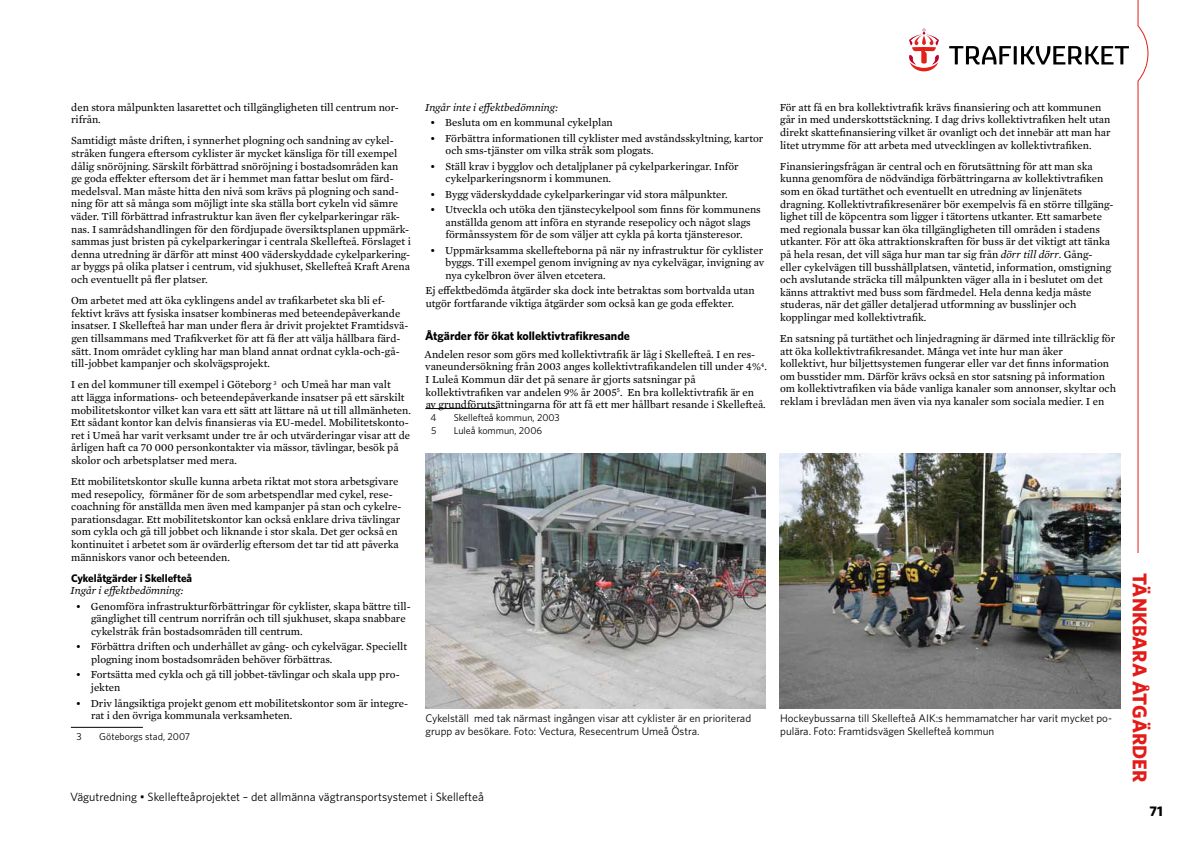
<style>
.page{position:relative;width:1191px;height:842px;background:#fff}
.page>*{position:absolute;margin:0;border:0;box-sizing:border-box;transform-origin:0 0}
.t1{font:700 20px "Whitney";color:#e31c19}
.t2{font:700 14px "Whitney";color:#000}
.t3{font:12px "Whitney";color:#000}
.t4{font:700 12px "Whitney";color:#000}
.t5{font:11px/12.6px "Mercury Text G2";color:#000}
.t6{font:11px/13.2px "Whitney";color:#000}
.t7{font:italic 11px "Mercury Text G2";color:#000}
.t8{font:700 11px "Whitney";color:#000}
.t9{font:10px "Whitney";color:#000}
.s1{font-style:italic}
</style>
<div class="page">
<svg style="left:949px;top:46px;width:180px;height:19px"></svg>
<svg style="left:909px;top:28px;width:30px;height:43px"></svg>
<svg style="left:1137px;top:0;width:12px;height:553px"></svg>
<hr style="left:71px;top:727px;width:72px;height:1px;background:#000">
<hr style="left:425px;top:408px;width:72px;height:1px;background:#000">
<img style="left:425px;top:454px;width:340px;height:255px">
<img style="left:780px;top:454px;width:340px;height:255px">
<p class="t5" style="left:71px;top:100px;width:329px">den stora målpunkten lasarettet och tillgängligheten till centrum nor&shy;rifrån.</p>
<p class="t5" style="left:71px;top:134px;width:341px">Samtidigt måste driften, i synnerhet plogning och sandning av cykel&shy;stråken fungera eftersom cyklister är mycket känsliga för till exempel dålig snöröjning. Särskilt förbättrad snöröjning i bostadsområden kan ge goda effekter eftersom det är i hemmet man fattar beslut om färd&shy;medelsval. Man måste hitta den nivå som krävs på plogning och sand&shy;ning för att så många som möjligt inte ska ställa bort cykeln vid sämre väder. Till förbättrad infrastruktur kan även fler cykelparkeringar räk&shy;nas. I samrådshandlingen för den fördjupade översiktsplanen uppmärk&shy;sammas just bristen på cykelparkeringar i centrala Skellefteå. Förslaget i denna utredning är därför att minst 400 väderskyddade cykelparkering&shy;ar byggs på olika platser i centrum, vid sjukhuset, Skellefteå Kraft Arena och eventuellt på fler platser.</p>
<p class="t5" style="left:71px;top:294px;width:339px">Om arbetet med att öka cyklingens andel av trafikarbetet ska bli ef&shy;fektivt krävs att fysiska insatser kombineras med beteendepåverkande insatser. I Skellefteå har man under flera år drivit projektet Framtidsvä&shy;gen tillsammans med Trafikverket för att få fler att välja hållbara färd&shy;sätt. Inom området cykling har man bland annat ordnat cykla-och-gå&shy;till-jobbet kampanjer och skolvägsprojekt.</p>
<p class="t5" style="left:71px;top:378px;width:342px">I en del kommuner till exempel i Göteborg <sup>3</sup> och Umeå har man valt<br>att lägga informations- och beteendepåverkande insatser på ett särskilt mobilitetskontor vilket kan vara ett sätt att lättare nå ut till allmänheten.<br>Ett sådant kontor kan delvis finansieras via EU-medel. Mobilitetskonto&shy;ret i Umeå har varit verksamt under tre år och utvärderingar visar att de årligen haft ca 70 000 personkontakter via mässor, tävlingar, besök på skolor och arbetsplatser med mera.</p>
<p class="t5" style="left:71px;top:475px;width:332px">Ett mobilitetskontor skulle kunna arbeta riktat mot stora arbetsgivare med resepolicy, förmåner för de som arbetspendlar med cykel, rese&shy;coachning för anställda men även med kampanjer på stan och cykelre&shy;parationsdagar. Ett mobilitetskontor kan också enklare driva tävlingar som cykla och gå till jobbet och liknande i stor skala. Det ger också en kontinuitet i arbetet som är ovärderlig eftersom det tar tid att påverka människors vanor och beteenden.</p>
<p class="t8" style="left:71px;top:571px;width:123px">Cykelåtgärder i Skellefteå</p>
<p class="t7" style="left:71px;top:583px;width:114px">Ingår i effektbedömning:</p>
<p class="t5" style="left:91px;top:599px;width:321px;text-indent:-15px">• Genomföra infrastrukturförbättringar för cyklister, skapa bättre till&shy;gänglighet till centrum norrifrån och till sjukhuset, skapa snabbare cykelstråk från bostadsområden till centrum.</p>
<p class="t5" style="left:91px;top:640px;width:317px;text-indent:-15px">• Förbättra driften och underhållet av gång- och cykelvägar. Speciellt plogning inom bostadsområden behöver förbättras.</p>
<p class="t5" style="left:91px;top:668px;width:310px;text-indent:-15px">• Fortsätta med cykla och gå till jobbet-tävlingar och skala upp pro&shy;jekten</p>
<p class="t5" style="left:91px;top:696px;width:319px;text-indent:-15px">• Driv långsiktiga projekt genom ett mobilitetskontor som är integre&shy;rat i den övriga kommunala verksamheten.</p>
<p class="t9" style="left:77px;top:730px;width:7px">3</p>
<p class="t9" style="left:99px;top:730px;width:92px">Göteborgs stad, 2007</p>
<p class="t7" style="left:425px;top:99px;width:134px">Ingår inte i effektbedömning:</p>
<p class="t5" style="left:430px;top:116px;width:184px">• Besluta om en kommunal cykelplan</p>
<p class="t5" style="left:445px;top:131px;width:319px;text-indent:-15px">• Förbättra informationen till cyklister med avståndsskyltning, kartor och sms-tjänster om vilka stråk som plogats.</p>
<p class="t5" style="left:445px;top:159px;width:295px;text-indent:-15px">• Ställ krav i bygglov och detaljplaner på cykelparkeringar. Inför cykelparkeringsnorm i kommunen.</p>
<p class="t5" style="left:430px;top:187px;width:299px">• Bygg väderskyddade cykelparkeringar vid stora målpunkter.</p>
<p class="t5" style="left:430px;top:203px;width:332px;text-align:center">• Utveckla och utöka den tjänstecykelpool som finns för kommunens anställda genom att införa en styrande resepolicy och något slags förmånssystem för de som väljer att cykla på korta tjänsteresor.</p>
<p class="t5" style="left:445px;top:243px;width:320px;text-align:justify;text-indent:-15px">• Uppmärksamma skellefteborna på när ny infrastruktur för cyklister byggs. Till exempel genom invigning av nya cykelvägar, invigning av nya cykelbron över älven etcetera.</p>
<p class="t5" style="left:425px;top:284px;width:331px">Ej effektbedömda åtgärder ska dock inte betraktas som bortvalda utan utgör fortfarande viktiga åtgärder som också kan ge goda effekter.</p>
<p class="t4" style="left:425px;top:327px;width:206px">Åtgärder för ökat kollektivtrafikresande</p>
<p class="t5" style="left:424px;top:347px;width:344px">Andelen resor som görs med kollektivtrafik är låg i Skellefteå. I en res&shy;vaneundersökning från 2003 anges kollektivtrafikandelen till under 4%<sup>4</sup>.<br>I Luleå Kommun där det på senare år gjorts satsningar på kollektivtrafiken var andelen 9% år 2005<sup>5</sup>. En bra kollektivtrafik är en<br>av grundförutsättningarna för att få ett mer hållbart resande i Skellefteå.</p>
<p class="t9" style="left:430px;top:411px;width:7px">4</p>
<p class="t9" style="left:454px;top:411px;width:108px">Skellefteå kommun, 2003</p>
<p class="t9" style="left:431px;top:424px;width:7px">5</p>
<p class="t9" style="left:454px;top:424px;width:90px">Luleå kommun, 2006</p>
<p class="t5" style="left:780px;top:100px;width:332px">För att få en bra kollektivtrafik krävs finansiering och att kommunen går in med underskottstäckning. I dag drivs kollektivtrafiken helt utan direkt skattefinansiering vilket är ovanligt och det innebär att man har litet utrymme för att arbeta med utvecklingen av kollektivtrafiken.</p>
<p class="t5" style="left:780px;top:159px;width:335px">Finansieringsfrågan är central och en förutsättning för att man ska kunna genomföra de nödvändiga förbättringarna av kollektivtrafiken som en ökad turtäthet och eventuellt en utredning av linjenätets dragning. Kollektivtrafikresenärer bör exempelvis få en större tillgäng&shy;lighet till de köpcentra som ligger i tätortens utkanter. Ett samarbete med regionala bussar kan öka tillgängligheten till områden i stadens utkanter. För att öka attraktionskraften för buss är det viktigt att tänka på hela resan, det vill säga hur man tar sig från <span class="s1">dörr till dörr</span>. Gång&shy;eller cykelvägen till busshållplatsen, väntetid, information, omstigning och avslutande sträcka till målpunkten väger alla in i beslutet om det känns attraktivt med buss som färdmedel. Hela denna kedja måste studeras, när det gäller detaljerad utformning av busslinjer och kopplingar med kollektivtrafik.</p>
<p class="t5" style="left:780px;top:331px;width:338px">En satsning på turtäthet och linjedragning är därmed inte tillräcklig för att öka kollektivtrafikresandet. Många vet inte hur man åker<br>kollektivt, hur biljettsystemen fungerar eller var det finns information om busstider mm. Därför krävs också en stor satsning på information om kollektivtrafiken via både vanliga kanaler som annonser, skyltar och reklam i brevlådan men även via nya kanaler som sociala medier. I en</p>
<p class="t6" style="left:425px;top:711px;width:327px">Cykelställ med tak närmast ingången visar att cyklister är en prioriterad grupp av besökare. Foto: Vectura, Resecentrum Umeå Östra.</p>
<p class="t6" style="left:780px;top:711px;width:333px">Hockeybussarna till Skellefteå AIK:s hemmamatcher har varit mycket po&shy;pulära. Foto: Framtidsvägen Skellefteå kommun</p>
<p class="t3" style="left:70px;top:789px;width:415px">Vägutredning • Skellefteåprojektet – det allmänna vägtransportsystemet i Skellefteå</p>
<h1 class="t1" style="left:1153px;top:573px;width:210px;rotate:90deg">TÄNKBARA ÅTGÄRDER</h1>
<p class="t2" style="left:1149px;top:802px;width:15px">71</p>
</div>
